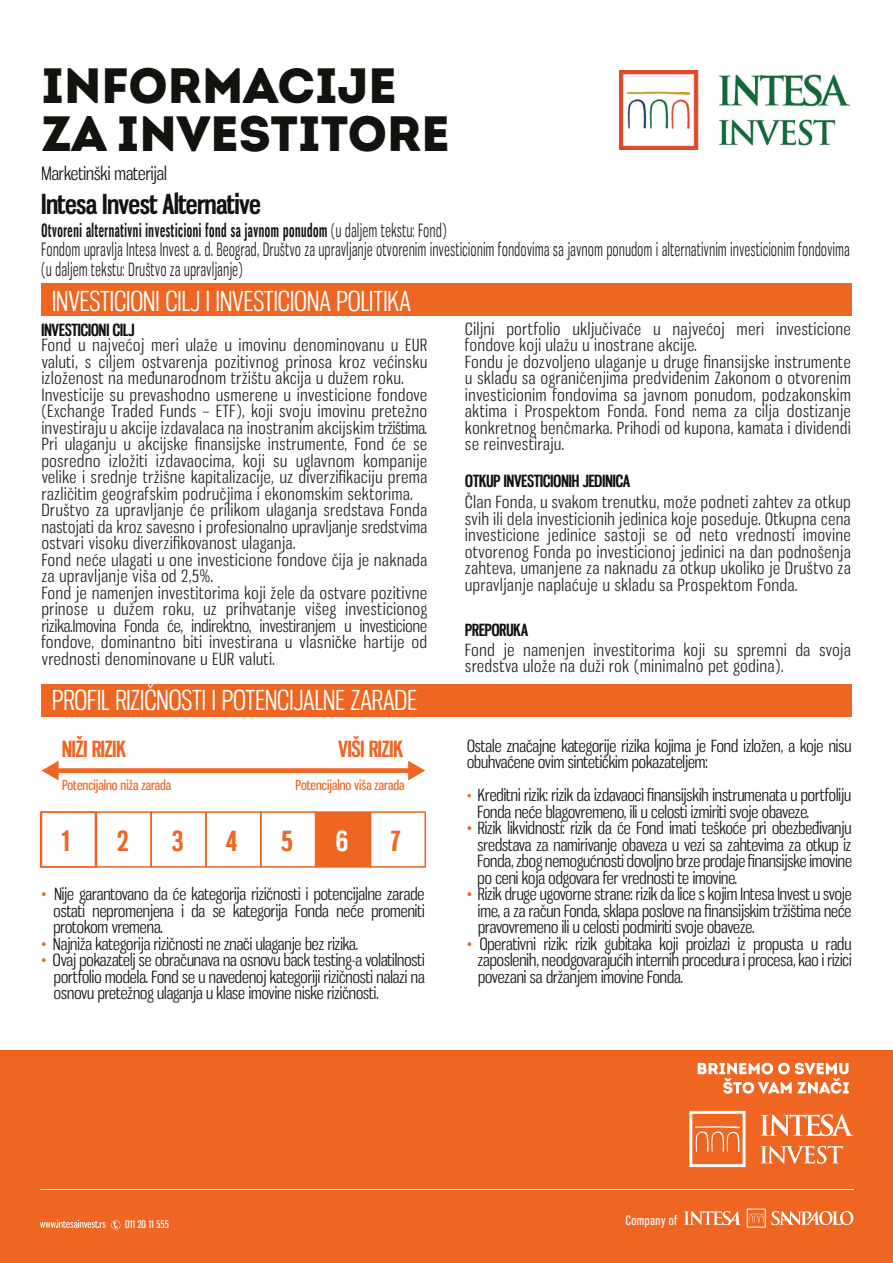
<style>
.page{position:relative;width:893px;height:1263px;background:#fff}
.page>*{position:absolute;margin:0;border:0;box-sizing:border-box;transform-origin:0 0}
.t1{font:900 49.5px/48px "Intro";color:#12120e}
.t2{font:700 27.15px "Gnuolane";color:#ef6522}
.t3{font:700 27.15px "Gnuolane";color:#fff}
.t4{font:27px "Gnuolane Bk";color:#fff}
.t5{font:700 27px "Gnuolane";color:#12120e}
.t6{font:700 21.9px "Gnuolane";color:#ef6522}
.t7{font:18px/19.5px "Gnuolane Bk";letter-spacing:.045em;color:#12120e;scale:.72 1}
.t8{font:700 18px "Gnuolane Rg";letter-spacing:.045em;color:#12120e;scale:.72 1}
.t9{font:18px "Gnuolane Bk";color:#12120e}
.t10{font:16.5px/16.5px "Gnuolane Bk";letter-spacing:.045em;color:#231f20}
.t11{font:16.5px/16.5px "Gnuolane Bk";color:#12120e;text-align:justify}
.t12{font:700 16.5px "Gnuolane";color:#12120e}
.t13{font:13.5px "Gnuolane Rg";color:#ef6522}
.t14{font:12.6px "Gnuolane";letter-spacing:.05em;color:#fff;scale:.91 1}
.t15{font:10.35px "Gnuolane";letter-spacing:.015em;color:#fff}
.s1{font-family:"Gnuolane Bk";font-weight:400}
.s2{color:#ef6522}
.s3{font-size:15px;color:#ef6522}
</style>
<div class="page">
<div style="left:42px;top:283px;width:810px;height:33px;background:#ef6522"></div>
<div style="left:0;top:1051px;width:893px;height:212px;background:#ef6522"></div>
<div style="left:42px;top:684px;width:810px;height:32px;background:#ef6522"></div>
<hr style="left:40px;top:1189px;width:813px;height:1px;background:#fff">
<svg style="left:684px;top:1211px;width:57px;height:14px"></svg>
<svg style="left:747px;top:1208px;width:106px;height:19px"></svg>
<svg style="left:689px;top:1111px;width:57px;height:56px"></svg>
<svg style="left:760px;top:1114px;width:93px;height:22px"></svg>
<svg style="left:760px;top:1146px;width:83px;height:18px"></svg>
<svg style="left:40px;top:1220px;width:80px;height:9px"></svg>
<svg style="left:42px;top:761px;width:383px;height:19px"></svg>
<div style="left:316px;top:812px;width:55px;height:55px;background:#ef6522"></div>
<div style="left:40px;top:811px;width:56px;height:57px;border:2px solid #ef6622"></div>
<div style="left:41px;top:811px;width:56px;height:57px;border:2px solid #ef6522"></div>
<div style="left:96px;top:811px;width:56px;height:57px;border:2px solid #ef6522"></div>
<div style="left:205px;top:811px;width:57px;height:57px;border:2px solid #ef6522"></div>
<div style="left:150px;top:811px;width:57px;height:57px;border:2px solid #ef6522"></div>
<div style="left:260px;top:811px;width:56px;height:57px;border:2px solid #ef6522"></div>
<div style="left:315px;top:811px;width:56px;height:57px;border:2px solid #ef6522"></div>
<div style="left:370px;top:811px;width:56px;height:57px;border:2px solid #ef6522"></div>
<img style="left:619px;top:70px;width:231px;height:80px">
<svg style="left:698px;top:1063px;width:151px;height:31px"></svg>
<h1 class="t1" style="left:41px;top:61px;width:410px">INFORMACIJE<br>ZA INVESTITORE</h1>
<p class="t9" style="left:41px;top:162px;width:127px">Marketinški materijal</p>
<h3 class="t5" style="left:41px;top:185px;width:220px">Intesa Invest Alternative</h3>
<p class="t8" style="left:41px;top:219px;width:564px">Otvoreni alternativni investicioni fond sa javnom ponudom <span class="s1">(u daljem tekstu: Fond)</span></p>
<p class="t7" style="left:41px;top:239px;width:1124px">Fondom upravlja Intesa Invest a. d. Beograd, Društvo za upravljanje otvorenim investicionim fondovima sa javnom ponudom i alternativnim investicionim fondovima (u daljem tekstu: Društvo za upravljanje)</p>
<h3 class="t4" style="left:52px;top:284px;width:360px">INVESTICIONI CILJ I INVESTICIONA POLITIKA</h3>
<p class="t12" style="left:41px;top:318px;width:95px">INVESTICIONI CILJ</p>
<p class="t10" style="left:465px;top:320px;width:387px">Ciljni portfolio uključivaće u najvećoj meri investicione fondove koji ulažu u inostrane akcije.<br>Fondu je dozvoljeno ulaganje u druge finansijske instrumente u skladu sa ograničenjima predviđenim Zakonom o otvorenim investicionim fondovima sa javnom ponudom, podzakonskim aktima i Prospektom Fonda. Fond nema za cilja dostizanje konkretnog benčmarka. Prihodi od kupona, kamata i dividendi se reinvestiraju.</p>
<p class="t10" style="left:465px;top:494px;width:387px;text-align:justify">Član Fonda, u svakom trenutku, može podneti zahtev za otkup svih ili dela investicionih jedinica koje poseduje. Otkupna cena investicione jedinice sastoji se od neto vrednosti imovine otvorenog Fonda po investicionoj jedinici na dan podnošenja zahteva, umanjene za naknadu za otkup ukoliko je Društvo za upravljanje naplaćuje u skladu sa Prospektom Fonda.</p>
<p class="t10" style="left:42px;top:337px;width:387px">Fond u najvećoj meri ulaže u imovinu denominovanu u EUR valuti, s ciljem ostvarenja pozitivnog prinosa kroz većinsku izloženost na međunarodnom tržištu akcija u dužem roku.<br>Investicije su prevashodno usmerene u investicione fondove (Exchange Traded Funds – ETF), koji svoju imovinu pretežno investiraju u akcije izdavalaca na inostranim akcijskim tržištima.<br>Pri ulaganju u akcijske finansijske instrumente, Fond će se posredno izložiti izdavaocima, koji su uglavnom kompanije velike i srednje tržišne kapitalizacije, uz diverzifikaciju prema različitim geografskim područjima i ekonomskim sektorima.<br>Društvo za upravljanje će prilikom ulaganja sredstava Fonda nastojati da kroz savesno i profesionalno upravljanje sredstvima ostvari visoku diverzifikovanost ulaganja.<br>Fond neće ulagati u one investicione fondove čija je naknada za upravljanje viša od 2,5%.<br>Fond je namenjen investitorima koji žele da ostvare pozitivne prinose u dužem roku, uz prihvatanje višeg investicionog rizika.Imovina Fonda će, indirektno, investiranjem u investicione fondove, dominantno biti investirana u vlasničke hartije od vrednosti denominovane u EUR valuti.</p>
<p class="t12" style="left:465px;top:470px;width:166px">OTKUP INVESTICIONIH JEDINICA</p>
<p class="t12" style="left:465px;top:618px;width:64px">PREPORUKA</p>
<p class="t10" style="left:465px;top:641px;width:387px">Fond je namenjen investitorima koji su spremni da svoja sredstva ulože na duži rok (minimalno pet godina).</p>
<h3 class="t4" style="left:52px;top:684px;width:367px">PROFIL RIZIČNOSTI I POTENCIJALNE ZARADE</h3>
<h3 class="t6" style="left:62px;top:733px;width:65px">NIŽI RIZIK</h3>
<h3 class="t6" style="left:338px;top:733px;width:66px">VIŠI RIZIK</h3>
<p class="t13" style="left:62px;top:777px;width:111px">Potencijalno niža zarada</p>
<p class="t13" style="left:295px;top:777px;width:110px">Potencijalno viša zarada</p>
<h2 class="t2" style="left:62px;top:822px;width:8px">1</h2>
<h2 class="t2" style="left:172px;top:822px;width:13px">3</h2>
<h2 class="t2" style="left:226px;top:822px;width:12px">4</h2>
<h2 class="t2" style="left:281px;top:822px;width:12px">5</h2>
<h2 class="t3" style="left:336px;top:822px;width:13px">6</h2>
<h2 class="t2" style="left:391px;top:822px;width:11px">7</h2>
<h2 class="t2" style="left:117px;top:822px;width:12px">2</h2>
<p class="t11" style="left:53px;top:886px;width:373px;text-indent:-12px"><span class="s2">•</span> Nije garantovano da će kategorija rizičnosti i potencijalne zarade ostati nepromenjena i da se kategorija Fonda neće promeniti protokom vremena.</p>
<p class="t11" style="left:41px;top:935px;width:318px"><span class="s2">•</span> Najniža kategorija rizičnosti ne znači ulaganje bez rizika.</p>
<p class="t11" style="left:54px;top:952px;width:372px;text-indent:-12px"><span class="s2">•</span> Ovaj pokazatelj se obračunava na osnovu back testing-a volatilnosti portfolio modela. Fond se u navedenoj kategoriji rizičnosti nalazi na osnovu pretežnog ulaganja u klase imovine niske rizičnosti.</p>
<p class="t11" style="left:467px;top:737px;width:386px">Ostale značajne kategorije rizika kojima je Fond izložen, a koje nisu obuhvaćene ovim sintetičkim pokazateljem:</p>
<p class="t11" style="left:478px;top:787px;width:375px;text-indent:-10px"><span class="s3">•</span> Kreditni rizik: rizik da izdavaoci finansijskih instrumenata u portfoliju<br>Fonda neće blagovremeno, ili u celosti izmiriti svoje obaveze.</p>
<p class="t11" style="left:478px;top:820px;width:376px;text-indent:-11px"><span class="s2">•</span> Rizik likvidnosti: rizik da će Fond imati teškoće pri obezbeđivanju sredstava za namirivanje obaveza u vezi sa zahtevima za otkup iz Fonda, zbog nemogućnosti dovoljno brze prodaje finansijske imovine po ceni koja odgovara fer vrednosti te imovine.</p>
<p class="t11" style="left:478px;top:886px;width:375px;text-indent:-11px"><span class="s2">•</span> Rizik druge ugovorne strane: rizik da lice s kojim Intesa Invest u svoje ime, a za račun Fonda, sklapa poslove na finansijskim tržištima neće pravovremeno ili u celosti podmiriti svoje obaveze.</p>
<p class="t11" style="left:478px;top:935px;width:375px;text-indent:-11px"><span class="s2">•</span> Operativni rizik: rizik gubitaka koji proizlazi iz propusta u radu zaposlenih, neodgovarajućih internih procedura i procesa, kao i rizici povezani sa držanjem imovine Fonda.</p>
<p class="t15" style="left:125px;top:1217px;width:45px">011 20 11 555</p>
<p class="t14" style="left:626px;top:1211px;width:58px">Company of</p>
</div>
